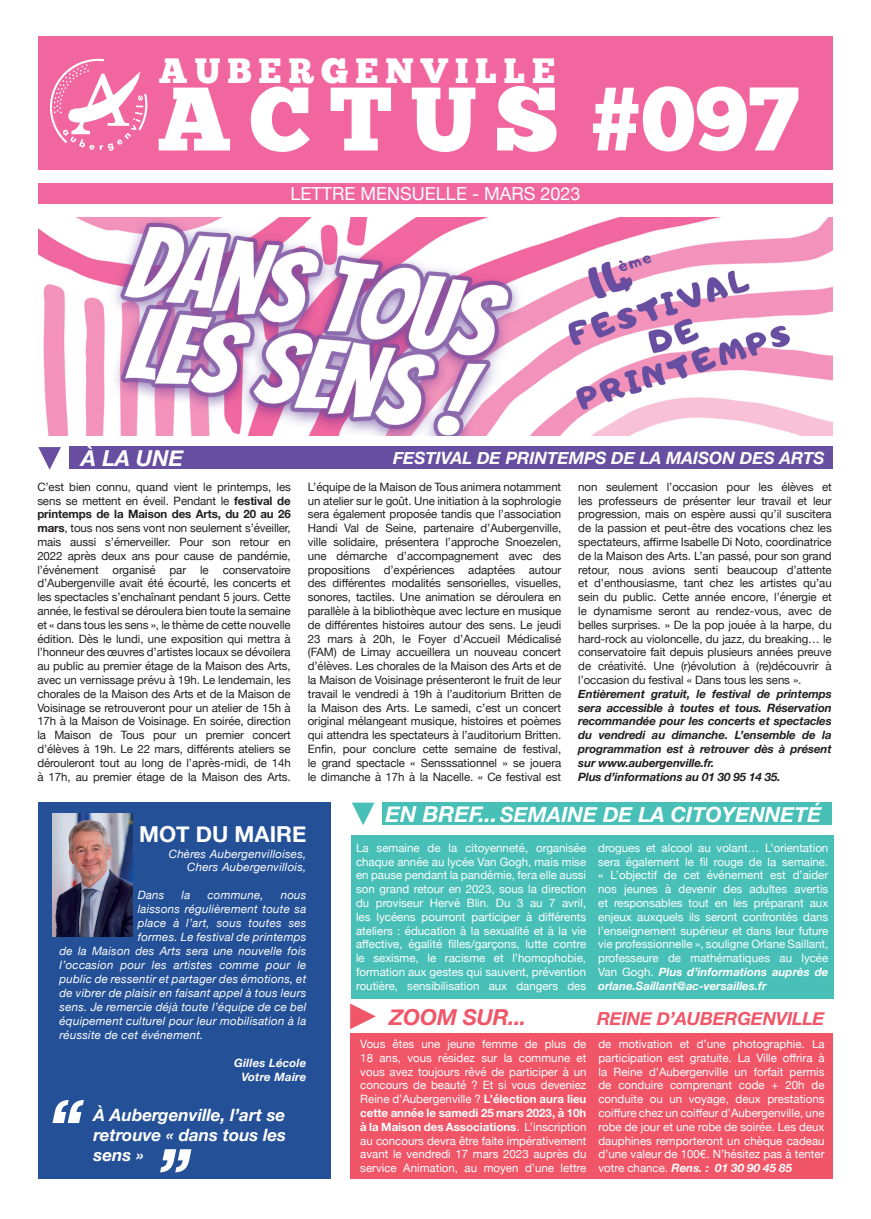
<style>
.page{position:relative;width:871px;height:1219px;background:#fff}
.page>*{position:absolute;margin:0;border:0;box-sizing:border-box;transform-origin:0 0}
.t1{font:90px "Chunk Five Ex";letter-spacing:.2em;color:#fff}
.t2{font:35px "Chunk Five Ex";letter-spacing:.2em;color:#fff}
.t3{font:700 22px "Helvetica Neue";color:#fff}
.t4{font:italic 700 22px "Helvetica Neue";letter-spacing:-.01em;color:#f05667}
.t5{font:italic 700 22px "Helvetica Neue";color:#fff}
.t6{font:italic 700 21px "Helvetica Neue";color:#fff}
.t7{font:18px "Helvetica Neue";color:#fff}
.t8{font:italic 700 18px "Helvetica Neue";letter-spacing:-.01em;color:#f05667}
.t9{font:italic 700 17px/20.4px "Helvetica Neue";color:#fff;text-align:justify}
.t10{font:11.5px/13.8px "Helvetica Neue";letter-spacing:-.01em;color:#231f20;text-align:justify}
.t11{font:11.5px/13.8px "Helvetica Neue";color:#fff;text-align:justify}
.t12{font:italic 11.5px/13.8px "Helvetica Neue";letter-spacing:.02em;color:#fff;text-align:right}
.t13{font:italic 700 11.5px/13.8px "Helvetica Neue";letter-spacing:-.01em;color:#231f20}
.t14{font:italic 700 11.5px/14px "Helvetica Neue";letter-spacing:.02em;color:#fff;text-align:right}
.s1{font-weight:700}
.s2{font-size:22px}
.s3{font-weight:700;font-style:italic}
</style>
<div class="page">
<div style="left:38px;top:181px;width:794px;height:23px;background:#f1669f"></div>
<div style="left:38px;top:37px;width:794px;height:133px;background:#f1669f"></div>
<div style="left:38px;top:803px;width:292px;height:376px;background:#245097"></div>
<div style="left:69px;top:446px;width:763px;height:22px;background:#684ea0"></div>
<div style="left:382px;top:803px;width:449px;height:22px;background:#48c0b7"></div>
<svg style="left:352px;top:803px;width:22px;height:22px"></svg>
<svg style="left:160px;top:1149px;width:31px;height:23px"></svg>
<img style="left:52px;top:814px;width:80px;height:122px">
<div style="left:351px;top:835px;width:482px;height:163px;background:#48c0b7"></div>
<svg style="left:350px;top:1003px;width:25px;height:26px"></svg>
<div style="left:350px;top:1033px;width:482px;height:146px;background:#f05667"></div>
<svg style="left:38px;top:447px;width:23px;height:23px"></svg>
<img style="left:39px;top:217px;width:793px;height:218px">
<svg style="left:52px;top:1100px;width:32px;height:23px"></svg>
<div style="left:9px;top:170px;width:853px;height:12px;background:#fff"></div>
<svg style="left:50px;top:59px;width:97px;height:92px"></svg>
<h2 class="t2" style="left:159px;top:44px;width:397px">AUBERGENVILLE</h2>
<h1 class="t1" style="left:157px;top:51px;width:643px">ACTUS #097</h1>
<h3 class="t7" style="left:290px;top:180px;width:291px">LETTRE MENSUELLE - MARS 2023</h3>
<h3 class="t5" style="left:81px;top:441px;width:104px">À LA UNE</h3>
<p class="t10" style="left:37px;top:480px;width:255px">C’est bien connu, quand vient le printemps, les sens se mettent en éveil. Pendant le <span class="s1">festival de printemps de la Maison des Arts, du 20 au 26 mars</span>, tous nos sens vont non seulement s’éveiller, mais aussi s’émerveiller. Pour son retour en 2022 après deux ans pour cause de pandémie, l’événement organisé par le conservatoire d’Aubergenville avait été écourté, les concerts et les spectacles s’enchaînant pendant 5 jours. Cette année, le festival se déroulera bien toute la semaine et « dans tous les sens », le thème de cette nouvelle édition. Dès le lundi, une exposition qui mettra à l’honneur des œuvres d’artistes locaux se dévoilera au public au premier étage de la Maison des Arts, avec un vernissage prévu à 19h. Le lendemain, les chorales de la Maison des Arts et de la Maison de Voisinage se retrouveront pour un atelier de 15h à 17h à la Maison de Voisinage. En soirée, direction la Maison de Tous pour un premier concert d’élèves à 19h. Le 22 mars, différents ateliers se dérouleront tout au long de l’après-midi, de 14h à 17h, au premier étage de la Maison des Arts.</p>
<p class="t10" style="left:308px;top:480px;width:255px">L’équipe de la Maison de Tous animera notamment un atelier sur le goût. Une initiation à la sophrologie sera également proposée tandis que l’association Handi Val de Seine, partenaire d’Aubergenville, ville solidaire, présentera l’approche Snoezelen, une démarche d’accompagnement avec des propositions d’expériences adaptées autour des différentes modalités sensorielles, visuelles, sonores, tactiles. Une animation se déroulera en parallèle à la bibliothèque avec lecture en musique de différentes histoires autour des sens. Le jeudi 23 mars à 20h, le Foyer d’Accueil Médicalisé (FAM) de Limay accueillera un nouveau concert d’élèves. Les chorales de la Maison des Arts et de la Maison de Voisinage présenteront le fruit de leur travail le vendredi à 19h à l’auditorium Britten de la Maison des Arts. Le samedi, c’est un concert original mélangeant musique, histoires et poèmes qui attendra les spectateurs à l’auditorium Britten.<br>Enfin, pour conclure cette semaine de festival, le grand spectacle « Sensssationnel » se jouera le dimanche à 17h à la Nacelle. « Ce festival est</p>
<p class="t10" style="left:578px;top:480px;width:255px">non seulement l’occasion pour les élèves et les professeurs de présenter leur travail et leur progression, mais on espère aussi qu’il suscitera de la passion et peut-être des vocations chez les spectateurs, affirme Isabelle Di Noto, coordinatrice de la Maison des Arts. L’an passé, pour son grand retour, nous avions senti beaucoup d’attente et d’enthousiasme, tant chez les artistes qu’au sein du public. Cette année encore, l’énergie et le dynamisme seront au rendez-vous, avec de belles surprises. » De la pop jouée à la harpe, du hard-rock au violoncelle, du jazz, du breaking… le conservatoire fait depuis plusieurs années preuve de créativité. Une (r)évolution à (re)découvrir à l’occasion du festival « Dans tous les sens ».</p>
<h3 class="t9" style="left:393px;top:448px;width:433px">FESTIVAL DE PRINTEMPS DE LA MAISON DES ARTS</h3>
<p class="t13" style="left:578px;top:687px;width:255px">Entièrement gratuit, le festival de printemps sera accessible à toutes et tous. Réservation recommandée pour les concerts et spectacles du vendredi au dimanche. L’ensemble de la programmation est à retrouver dès à présent sur www.aubergenville.fr.<br>Plus d’informations au 01 30 95 14 35.</p>
<h3 class="t3" style="left:139px;top:817px;width:169px">MOT DU MAIRE</h3>
<p class="t12" style="left:169px;top:847px;width:139px">Chères Aubergenvilloises,<br>Chers Aubergenvillois,</p>
<p class="t12" style="left:138px;top:889px;width:28px">Dans</p>
<p class="t12" style="left:181px;top:889px;width:10px">la</p>
<p class="t12" style="left:207px;top:889px;width:58px">commune,</p>
<p class="t12" style="left:281px;top:889px;width:27px">nous</p>
<p class="t12" style="left:138px;top:903px;width:170px">laissons régulièrement toute sa</p>
<p class="t12" style="left:138px;top:917px;width:170px">place à l’art, sous toutes ses</p>
<p class="t12" style="left:138px;top:931px;width:170px">formes. Le festival de printemps</p>
<p class="t12" style="left:60px;top:945px;width:248px">de la Maison des Arts sera une nouvelle fois</p>
<p class="t12" style="left:60px;top:959px;width:248px">l’occasion pour les artistes comme pour le</p>
<p class="t12" style="left:60px;top:973px;width:248px">public de ressentir et partager des émotions, et</p>
<p class="t12" style="left:60px;top:987px;width:248px">de vibrer de plaisir en faisant appel à tous leurs</p>
<p class="t12" style="left:60px;top:1001px;width:248px">sens. Je remercie déjà toute l’équipe de ce bel</p>
<p class="t12" style="left:60px;top:1015px;width:248px">équipement culturel pour leur mobilisation à la</p>
<p class="t12" style="left:60px;top:1029px;width:145px">réussite de cet événement.</p>
<p class="t14" style="left:234px;top:1056px;width:74px">Gilles Lécole<br>Votre Maire</p>
<h3 class="t9" style="left:94px;top:1105px;width:194px">À Aubergenville, l’art se retrouve « dans tous les sens »</h3>
<h3 class="t6" style="left:385px;top:798px;width:437px"><span class="s2">EN BREF...</span>SEMAINE DE LA CITOYENNETÉ</h3>
<p class="t11" style="left:356px;top:841px;width:231px">La semaine de la citoyenneté, organisée chaque année au lycée Van Gogh, mais mise en pause pendant la pandémie, fera elle aussi son grand retour en 2023, sous la direction du proviseur Hervé Blin. Du 3 au 7 avril, les lycéens pourront participer à différents ateliers : éducation à la sexualité et à la vie affective, égalité filles/garçons, lutte contre le sexisme, le racisme et l’homophobie, formation aux gestes qui sauvent, prévention routière, sensibilisation aux dangers des</p>
<p class="t11" style="left:598px;top:841px;width:231px">drogues et alcool au volant… L’orientation sera également le fil rouge de la semaine. « L’objectif de cet événement est d’aider nos jeunes à devenir des adultes avertis et responsables tout en les préparant aux enjeux auxquels ils seront confrontés dans l’enseignement supérieur et dans leur future vie professionnelle », souligne Orlane Saillant, professeure de mathématiques au lycée Van Gogh. <span class="s3">Plus d’informations auprès de orlane.Saillant@ac-versailles.fr</span></p>
<h3 class="t4" style="left:389px;top:999px;width:139px">ZOOM SUR...</h3>
<h3 class="t8" style="left:596px;top:1004px;width:229px">REINE D’AUBERGENVILLE</h3>
<p class="t11" style="left:360px;top:1038px;width:227px">Vous êtes une jeune femme de plus de 18 ans, vous résidez sur la commune et vous avez toujours rêvé de participer à un concours de beauté ? Et si vous deveniez Reine d’Aubergenville ? <span class="s1">L’élection aura lieu cette année le samedi 25 mars 2023, à 10h à la Maison des Associations</span>. L’inscription au concours devra être faite impérativement avant le vendredi 17 mars 2023 auprès du service Animation, au moyen d’une lettre</p>
<p class="t11" style="left:598px;top:1038px;width:227px">de motivation et d’une photographie. La participation est gratuite. La Ville offrira à la Reine d’Aubergenville un forfait permis de conduire comprenant code + 20h de conduite ou un voyage, deux prestations coiffure chez un coiffeur d’Aubergenville, une robe de jour et une robe de soirée. Les deux dauphines remporteront un chèque cadeau d’une valeur de 100€. N’hésitez pas à tenter votre chance. <span class="s3">Rens. : 01 30 90 45 85</span></p>
</div>
